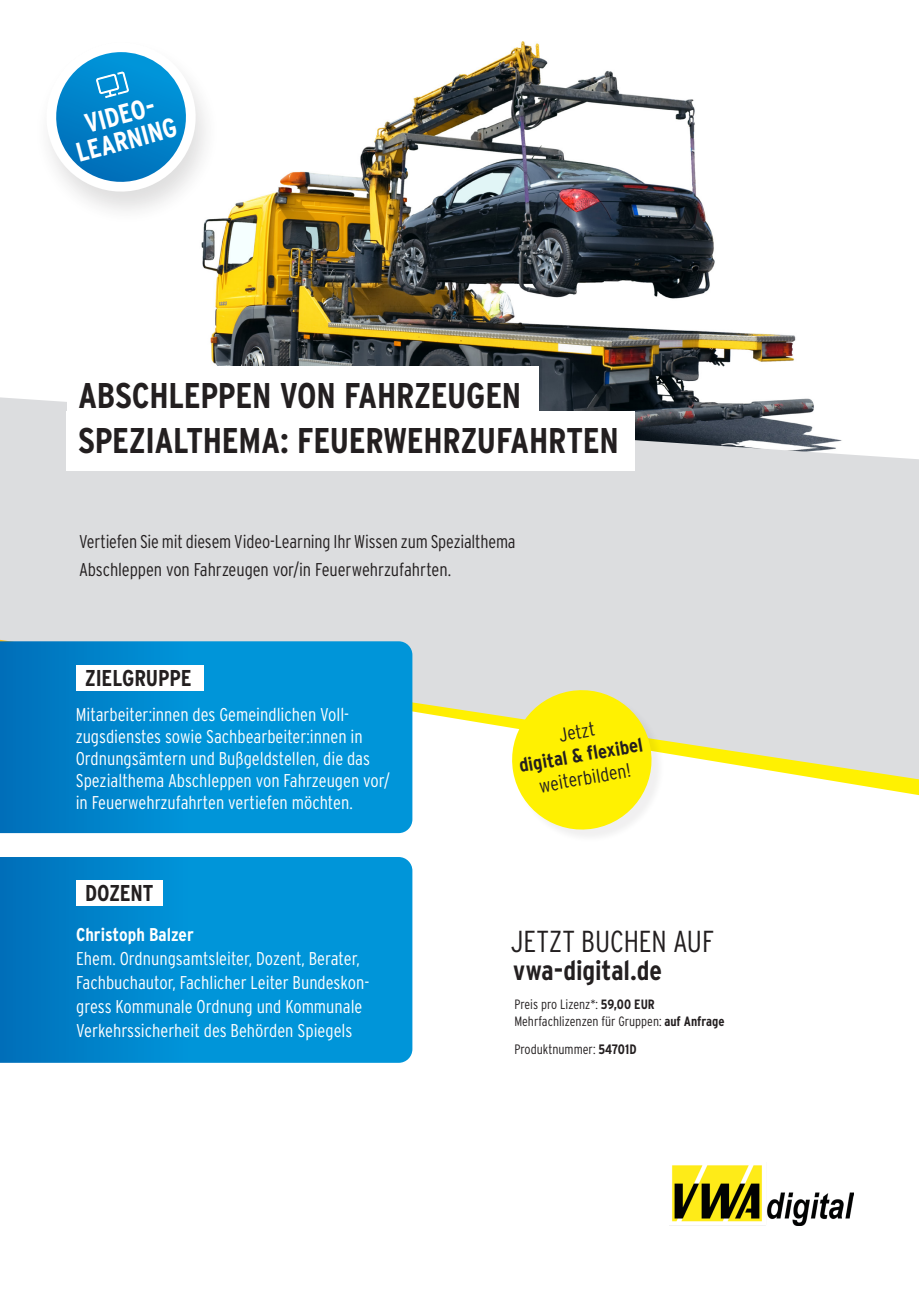
<style>
.page{position:relative;width:919px;height:1289px;background:#fff}
.page>*{position:absolute;margin:0;border:0;box-sizing:border-box;transform-origin:0 0}
.HEAD_BOLD{font:700 35.7px "Interstate Condensed";letter-spacing:-.01em;color:#231f20}
.FLIESSTEXT{font:300 30.3px "Interstate Condensed";letter-spacing:-.005em;color:#231f20}
.FLIESSTEXT-2{font:700 27.6px "Interstate Condensed";letter-spacing:-.005em;color:#231f20}
.FLIESSTEXT-3{font:700 27px "Interstate Condensed";color:#fff}
.HEAD_BOLD-2{font:700 22.8px "Interstate Condensed";letter-spacing:-.005em;color:#231f20}
.t1{font:300 19.5px "Interstate Condensed";color:#231f20}
.t2{font:700 19.5px "Interstate Condensed";color:#231f20}
.t3{font:300 18.45px/22.2px "Interstate Condensed";color:#fff}
.FLIESSTEXT-4{font:300 18.45px/28.7px "Interstate Condensed";letter-spacing:-.01em;color:#231f20}
.t4{font:700 18.45px "Interstate Condensed";color:#fff}
.t5{font:300 13.65px "Interstate Condensed";color:#231f20}
.t6{font:300 13.5px "Interstate Condensed";color:#231f20}
.s1{font-weight:700}
</style>
<div class="page">
<img style="left:201px;top:41px;width:595px;height:356px">
<svg style="left:0;top:397px;width:918px;height:382px;background:#d8d9d7"></svg>
<div style="left:67px;top:367px;width:471px;height:51px;background:#fff"></div>
<div style="left:67px;top:411px;width:568px;height:59px;background:#fff"></div>
<div style="left:33px;top:37px;width:189px;height:189px;background:#fff"></div>
<svg style="left:48px;top:52px;width:158px;height:149px"></svg>
<img style="left:672px;top:1165px;width:181px;height:60px">
<svg style="left:0;top:857px;width:412px;height:205px;background:#008cd1"></svg>
<div style="left:76px;top:880px;width:87px;height:25px;background:#fff"></div>
<svg style="left:0;top:641px;width:412px;height:192px;background:#018cd1"></svg>
<div style="left:76px;top:664px;width:127px;height:26px;background:#fff"></div>
<div style="left:514px;top:692px;width:151px;height:151px;background:#231f20;opacity:.07"></div>
<svg style="left:506px;top:684px;width:151px;height:151px"></svg>
<p class="FLIESSTEXT-3" style="left:82px;top:109px;width:77px;rotate:-15deg">VIDEO-</p>
<p class="FLIESSTEXT-3" style="left:73px;top:138px;width:105px;rotate:-15deg">LEARNING</p>
<p class="HEAD_BOLD" style="left:78px;top:375px;width:445px">ABSCHLEPPEN VON FAHRZEUGEN</p>
<p class="HEAD_BOLD" style="left:78px;top:420px;width:542px">SPEZIALTHEMA: FEUERWEHRZUFAHRTEN</p>
<p class="FLIESSTEXT-4" style="left:79px;top:526px;width:438px">Vertiefen Sie mit diesem Video-Learning Ihr Wissen zum Spezialthema<br>Abschleppen von Fahrzeugen vor/in Feuerwehrzufahrten.</p>
<p class="HEAD_BOLD-2" style="left:85px;top:665px;width:108px">ZIELGRUPPE</p>
<p class="t3" style="left:76px;top:703px;width:315px">Mitarbeiter:innen des Gemeindlichen Voll&shy;zugsdienstes sowie Sachbearbeiter:innen in Ordnungsämtern und Bußgeldstellen, die das Spezialthema Abschleppen von Fahrzeugen vor/ in Feuerwehrzufahrten vertiefen möchten.</p>
<p class="HEAD_BOLD-2" style="left:85px;top:880px;width:70px">DOZENT</p>
<p class="t4" style="left:76px;top:923px;width:119px">Christoph Balzer</p>
<p class="t3" style="left:76px;top:945px;width:294px;line-height:24px">Ehem. Ordnungsamtsleiter, Dozent, Berater, Fachbuchautor, Fachlicher Leiter Bundeskon&shy;gress Kommunale Ordnung und Kommunale Verkehrssicherheit des Behörden Spiegels</p>
<p class="t1" style="left:557px;top:724px;width:38px;rotate:-10deg">Jetzt</p>
<p class="t2" style="left:517px;top:755px;width:127px;rotate:-10deg">digital &amp; flexibel</p>
<p class="t1" style="left:537px;top:775px;width:94px;rotate:-10deg">weiterbilden!</p>
<p class="FLIESSTEXT" style="left:511px;top:924px;width:205px">JETZT BUCHEN AUF</p>
<p class="FLIESSTEXT-2" style="left:513px;top:955px;width:150px">vwa-digital.de</p>
<p class="t6" style="left:514px;top:997px;width:142px">Preis pro Lizenz*: <span class="s1">59,00 EUR</span></p>
<p class="t6" style="left:514px;top:1013px;width:212px">Mehrfachlizenzen für Gruppen: <span class="s1">auf Anfrage</span></p>
<p class="t5" style="left:514px;top:1041px;width:124px">Produktnummer: <span class="s1">54701D</span></p>
</div>
